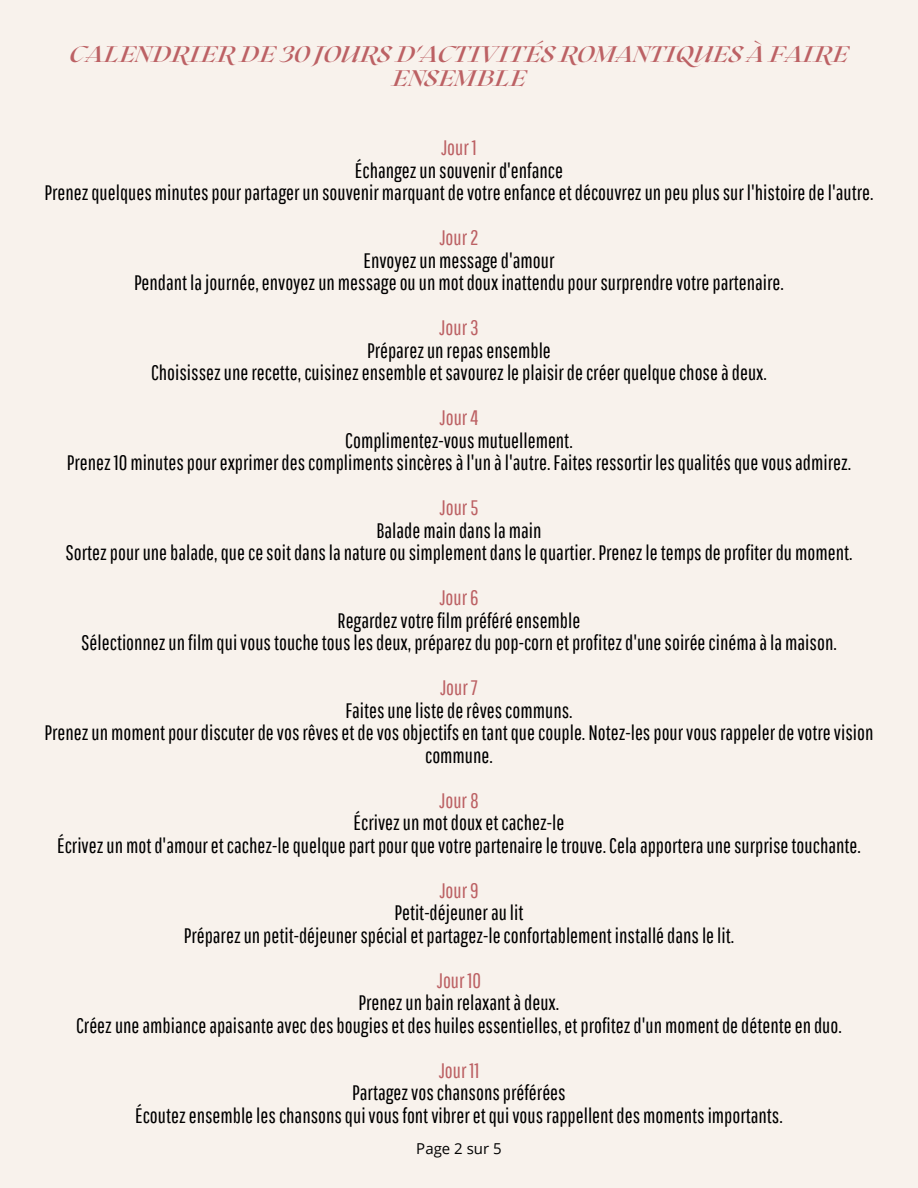
<style>
.page{position:relative;width:918px;height:1188px;background:#f8f2ec}
.page>*{position:absolute;margin:0;border:0;box-sizing:border-box;transform-origin:0 0}
.t1{font:italic 700 22.5px/23.7px "Roxborough CF";color:#bc6164;text-align:center}
.t2{font:21px/22.5px "Pathway Gothic One";color:#000;text-align:center}
.t3{font:21px "Pathway Gothic One";color:#bc6164}
.t4{font:15px "Open Sans";color:#000}
</style>
<div class="page">
<p class="t1" style="left:70px;top:41px;width:780px">CALENDRIER DE 30 JOURS D'ACTIVITÉS ROMANTIQUES À FAIRE<br>ENSEMBLE</p>
<p class="t3" style="left:441px;top:135px;width:37px">Jour 1</p>
<p class="t2" style="left:44px;top:159px;width:831px">Échangezunsouvenird'enfance<br>Prenezquelquesminutespourpartagerunsouvenirmarquantdevotreenfanceetdécouvrezunpeuplussur l'histoiredel'autre.</p>
<p class="t3" style="left:439px;top:225px;width:41px">Jour 2</p>
<p class="t2" style="left:134px;top:249px;width:651px">Envoyezunmessaged'amour<br>Pendant lajournée,envoyezunmessageouunmotdouxinattendupoursurprendrevotrepartenaire.</p>
<p class="t3" style="left:439px;top:315px;width:41px">Jour 3</p>
<p class="t2" style="left:151px;top:339px;width:617px">Préparezunrepasensemble<br>Choisissezunerecette,cuisinezensembleetsavourezleplaisirdecréerquelquechoseàdeux.</p>
<p class="t3" style="left:440px;top:405px;width:40px">Jour4</p>
<p class="t2" style="left:67px;top:429px;width:786px">Complimentez-vousmutuellement.<br>Prenez10minutespourexprimerdescomplimentssincèresàl'unàl'autre.Faitesressortir lesqualitésquevousadmirez.</p>
<p class="t3" style="left:440px;top:495px;width:40px">Jour5</p>
<p class="t2" style="left:65px;top:519px;width:789px">Balademaindanslamain<br>Sortezpourunebalade,quecesoitdanslanatureousimplementdanslequartier.Prenezletempsdeprofiterdumoment.</p>
<p class="t3" style="left:439px;top:585px;width:41px">Jour 6</p>
<p class="t2" style="left:81px;top:609px;width:757px">Regardezvotrefilmpréféréensemble<br>Sélectionnezunfilmquivoustouchetouslesdeux,préparezdupop-cornetprofitezd'unesoiréecinémaàlamaison.</p>
<p class="t3" style="left:440px;top:675px;width:39px">Jour7</p>
<p class="t2" style="left:45px;top:699px;width:830px">Faitesunelistederêvescommuns.<br>Prenezunmomentpourdiscuterdevosrêvesetdevosobjectifsentantquecouple. Notez-lespourvousrappelerdevotrevision commune.</p>
<p class="t3" style="left:439px;top:788px;width:41px">Jour 8</p>
<p class="t2" style="left:57px;top:811px;width:805px">Écrivezunmotdouxetcachez-le<br>Écrivezunmotd'amouretcachez-lequelquepartpourquevotrepartenaireletrouve.Celaapporteraunesurprisetouchante.</p>
<p class="t3" style="left:439px;top:878px;width:41px">Jour 9</p>
<p class="t2" style="left:184px;top:901px;width:552px">Petit-déjeuneraulit<br>Préparezunpetit-déjeunerspécialetpartagez-leconfortablement installédanslelit.</p>
<p class="t3" style="left:437px;top:968px;width:46px">Jour 10</p>
<p class="t2" style="left:76px;top:991px;width:767px">Prenezunbainrelaxantàdeux.<br>Créezuneambianceapaisanteavecdesbougiesetdeshuilesessentielles,etprofitezd'unmomentdedétenteenduo.</p>
<p class="t3" style="left:439px;top:1058px;width:42px">Jour 11</p>
<p class="t2" style="left:135px;top:1081px;width:649px">Partagezvoschansonspréférées<br>Écoutezensembleleschansonsquivousfontvibreretquivousrappellentdesmomentsimportants.</p>
<p class="t4" style="left:416px;top:1138px;width:87px">Page 2 sur 5</p>
</div>
